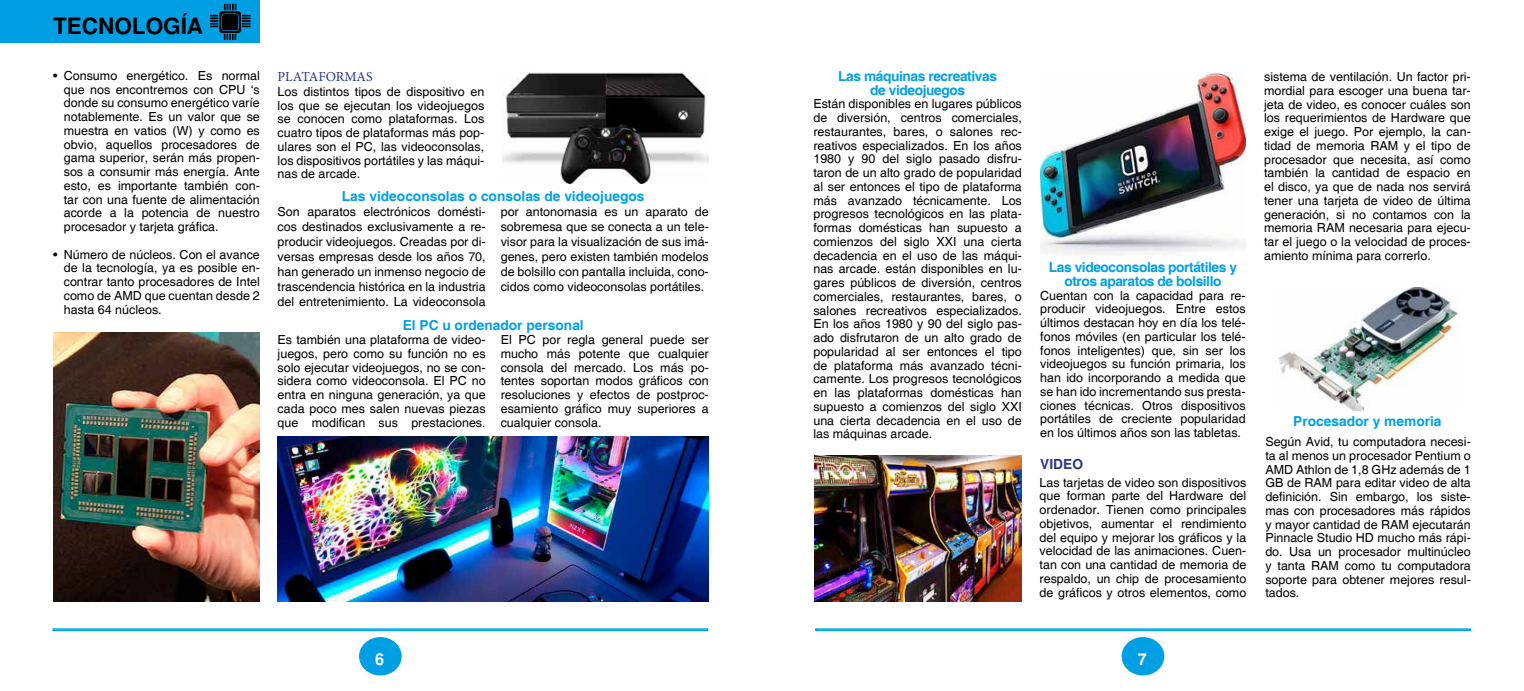
<style>
.page{position:relative;width:1524px;height:691px;background:#fff}
.page>*{position:absolute;margin:0;border:0;box-sizing:border-box;transform-origin:0 0}
.t1{font:700 22.5px "Free Sans";color:#000}
.t2{font:700 16.25px "Free Sans";color:#fff}
.t3{font:700 13.75px/13.8px "Helvetica";letter-spacing:-.03em;color:#009fe3;text-align:center}
.t4{font:700 13.75px "Helvetica";color:#009fe3}
.t5{font:13.75px "Minion Pro";color:#283583}
.t6{font:700 13.75px "Free Sans";color:#283583}
.t7{font:12.5px/13.8px "Helvetica";color:#000;text-align:justify}
</style>
<div class="page">
<div style="left:0;top:0;width:260px;height:43px;background:#009fe3"></div>
<div style="left:53px;top:628px;width:655px;height:3px;background:#ffed00;border:1px solid #009fe3"></div>
<div style="left:815px;top:628px;width:655px;height:3px;background:#ffed00;border:1px solid #009fe3"></div>
<div style="left:359px;top:637px;width:43px;height:38px;background:#009fe3;border-radius:50%"></div>
<div style="left:1121px;top:637px;width:43px;height:38px;background:#009fe3;border-radius:50%"></div>
<svg style="left:210px;top:4px;width:41px;height:36px"></svg>
<img style="left:54px;top:333px;width:205px;height:269px">
<img style="left:503px;top:71px;width:205px;height:113px">
<img style="left:278px;top:437px;width:431px;height:165px">
<img style="left:814px;top:456px;width:207px;height:145px">
<img style="left:1040px;top:72px;width:205px;height:183px">
<img style="left:1276px;top:287px;width:183px;height:123px">
<h1 class="t1" style="left:53px;top:12px;width:152px">TECNOLOGÍA</h1>
<p class="t7" style="left:64px;top:69px;width:198px;text-indent:-11px">• Consumo energético. Es normal que nos encontremos con CPU ‘s donde su consumo energético varíe notablemente. Es un valor que se muestra en vatios (W) y como es obvio, aquellos procesadores de gama superior, serán más propen&shy;sos a consumir más energía. Ante esto, es importante también con&shy;tar con una fuente de alimentación acorde a la potencia de nuestro procesador y tarjeta gráfica.</p>
<p class="t7" style="left:64px;top:248px;width:198px;text-indent:-11px">• Número de núcleos. Con el avance de la tecnología, ya es posible en&shy;contrar tanto procesadores de Intel como de AMD que cuentan desde 2 hasta 64 núcleos.</p>
<p class="t5" style="left:278px;top:67px;width:96px">PLATAFORMAS</p>
<p class="t7" style="left:278px;top:85px;width:208px">Los distintos tipos de dispositivo en los que se ejecutan los videojuegos se conocen como plataformas. Los cuatro tipos de plataformas más pop&shy;ulares son el PC, las videoconsolas, los dispositivos portátiles y las máqui&shy;nas de arcade.</p>
<p class="t4" style="left:342px;top:188px;width:304px">Las videoconsolas o consolas de videojuegos</p>
<p class="t7" style="left:278px;top:204px;width:210px;line-height:15px">Son aparatos electrónicos domésti&shy;cos destinados exclusivamente a re&shy;producir videojuegos. Creadas por di&shy;versas empresas desde los años 70, han generado un inmenso negocio de trascendencia histórica en la industria del entretenimiento. La videoconsola</p>
<p class="t7" style="left:501px;top:204px;width:210px;line-height:15px">por antonomasia es un aparato de sobremesa que se conecta a un tele&shy;visor para la visualización de sus imá&shy;genes, pero existen también modelos de bolsillo con pantalla incluida, cono&shy;cidos como videoconsolas portátiles.</p>
<p class="t4" style="left:403px;top:317px;width:183px">El PC u ordenador personal</p>
<p class="t7" style="left:278px;top:333px;width:210px">Es también una plataforma de video&shy;juegos, pero como su función no es solo ejecutar videojuegos, no se con&shy;sidera como videoconsola. El PC no entra en ninguna generación, ya que cada poco mes salen nuevas piezas que modifican sus prestaciones.</p>
<p class="t7" style="left:501px;top:333px;width:210px">El PC por regla general puede ser mucho más potente que cualquier consola del mercado. Los más po&shy;tentes soportan modos gráficos con resoluciones y efectos de postproc&shy;esamiento gráfico muy superiores a cualquier consola.</p>
<p class="t3" style="left:838px;top:70px;width:160px">Las máquinas recreativas de videojuegos</p>
<p class="t7" style="left:813px;top:98px;width:210px">Están disponibles en lugares públicos de diversión, centros comerciales, restaurantes, bares, o salones rec&shy;reativos especializados. En los años 1980 y 90 del siglo pasado disfru&shy;taron de un alto grado de popularidad al ser entonces el tipo de plataforma más avanzado técnicamente. Los progresos tecnológicos en las plata&shy;formas domésticas han supuesto a comienzos del siglo XXI una cierta decadencia en el uso de las máqui&shy;nas arcade. están disponibles en lu&shy;gares públicos de diversión, centros comerciales, restaurantes, bares, o salones recreativos especializados.<br>En los años 1980 y 90 del siglo pas&shy;ado disfrutaron de un alto grado de popularidad al ser entonces el tipo de plataforma más avanzado técni&shy;camente. Los progresos tecnológicos en las plataformas domésticas han supuesto a comienzos del siglo XXI una cierta decadencia en el uso de las máquinas arcade.</p>
<p class="t3" style="left:1049px;top:261px;width:190px">Las videoconsolas portátiles y otros aparatos de bolsillo</p>
<p class="t7" style="left:1040px;top:289px;width:207px">Cuentan con la capacidad para re&shy;producir videojuegos. Entre estos últimos destacan hoy en día los telé&shy;fonos móviles (en particular los telé&shy;fonos inteligentes) que, sin ser los videojuegos su función primaria, los han ido incorporando a medida que se han ido incrementando sus presta&shy;ciones técnicas. Otros dispositivos portátiles de creciente popularidad en los últimos años son las tabletas.</p>
<p class="t6" style="left:1040px;top:456px;width:44px">VIDEO</p>
<p class="t7" style="left:1039px;top:476px;width:208px">Las tarjetas de video son dispositivos que forman parte del Hardware del ordenador. Tienen como principales objetivos, aumentar el rendimiento del equipo y mejorar los gráficos y la velocidad de las animaciones. Cuen&shy;tan con una cantidad de memoria de respaldo, un chip de procesamiento de gráficos y otros elementos, como</p>
<p class="t7" style="left:1264px;top:70px;width:208px">sistema de ventilación. Un factor pri&shy;mordial para escoger una buena tar&shy;jeta de video, es conocer cuáles son los requerimientos de Hardware que exige el juego. Por ejemplo, la can&shy;tidad de memoria RAM y el tipo de procesador que necesita, así como también la cantidad de espacio en el disco, ya que de nada nos servirá tener una tarjeta de video de última generación, si no contamos con la memoria RAM necesaria para ejecu&shy;tar el juego o la velocidad de proces&shy;amiento mínima para correrlo.</p>
<p class="t4" style="left:1293px;top:413px;width:150px">Procesador y memoria</p>
<p class="t7" style="left:1265px;top:435px;width:207px">Según Avid, tu computadora necesi&shy;ta al menos un procesador Pentium o AMD Athlon de 1,8 GHz además de 1<br>GB de RAM para editar video de alta definición. Sin embargo, los siste&shy;mas con procesadores más rápidos y mayor cantidad de RAM ejecutarán Pinnacle Studio HD mucho más rápi&shy;do. Usa un procesador multinúcleo y tanta RAM como tu computadora soporte para obtener mejores resul&shy;tados.</p>
<h2 class="t2" style="left:375px;top:649px;width:11px">6</h2>
<h2 class="t2" style="left:1138px;top:649px;width:11px">7</h2>
</div>
